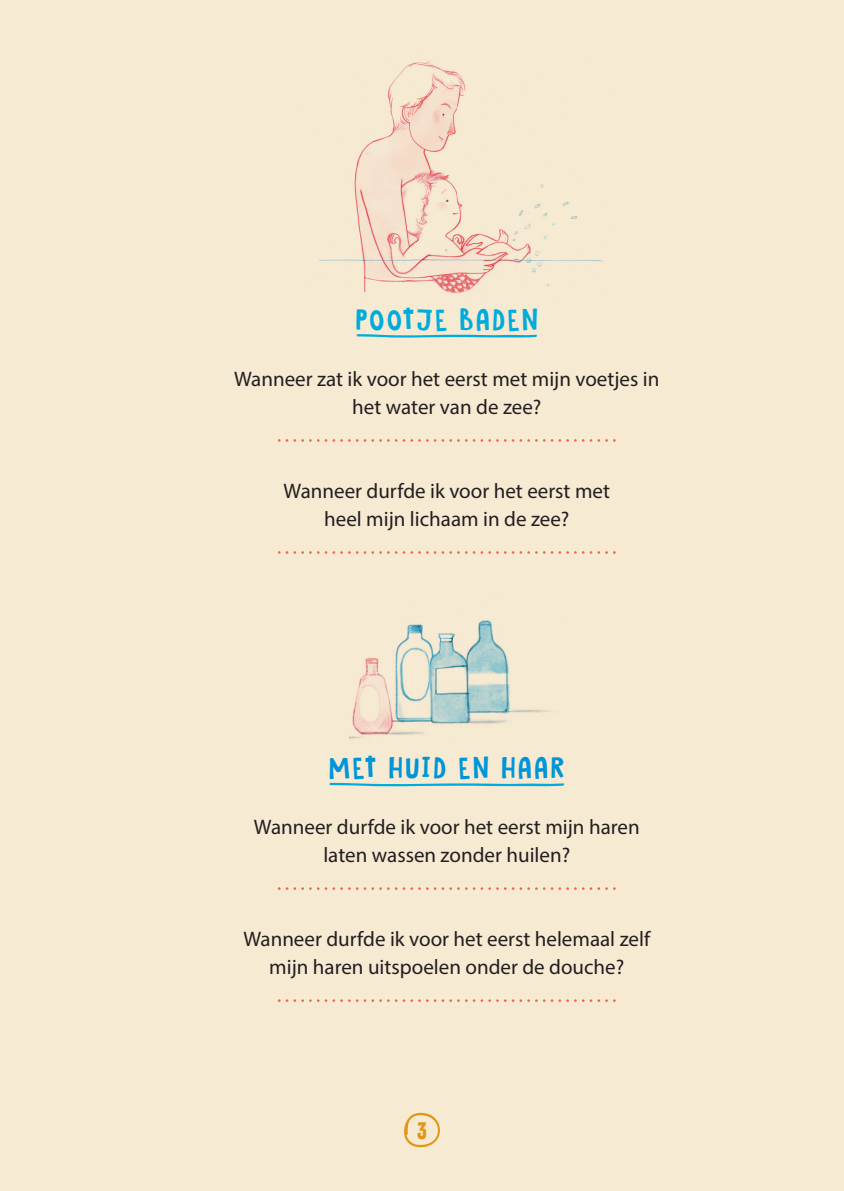
<style>
.page{position:relative;width:844px;height:1191px;background:#fff}
.page>*{position:absolute;margin:0;border:0;box-sizing:border-box;transform-origin:0 0}
.t1{font:26.25px "Hobgoblin";letter-spacing:.1em;color:#0095d9}
.t2{font:26.25px "Hobgoblin";letter-spacing:.1em;color:#00acdd}
.t3{font:21px/28px "Myriad Pro";color:#231f20;text-align:center}
.t4{font:700 21px "Rakesly Rg";color:#e29616}
</style>
<div class="page">
<div style="left:0;top:0;width:843px;height:1191px;background:#f7ead3"></div>
<svg style="left:356px;top:334px;width:181px;height:4px"></svg>
<svg style="left:329px;top:783px;width:235px;height:3px"></svg>
<img style="left:319px;top:61px;width:284px;height:235px">
<img style="left:349px;top:620px;width:201px;height:119px">
<svg style="left:278px;top:439px;width:337px;height:3px"></svg>
<svg style="left:278px;top:551px;width:337px;height:3px"></svg>
<svg style="left:278px;top:887px;width:337px;height:3px"></svg>
<svg style="left:278px;top:999px;width:337px;height:3px"></svg>
<svg style="left:404px;top:1112px;width:36px;height:36px"></svg>
<p class="t2" style="left:355px;top:301px;width:184px">POOTJE BADEN</p>
<p class="t3" style="left:234px;top:364px;width:426px">Wanneer zat ik voor het eerst met mijn voetjes in het water van de zee?</p>
<p class="t3" style="left:283px;top:476px;width:328px">Wanneer durfde ik voor het eerst met heel mijn lichaam in de zee?</p>
<p class="t1" style="left:329px;top:749px;width:236px">MET HUID EN HAAR</p>
<p class="t3" style="left:254px;top:812px;width:387px">Wanneer durfde ik voor het eerst mijn haren laten wassen zonder huilen?</p>
<p class="t3" style="left:243px;top:924px;width:408px">Wanneer durfde ik voor het eerst helemaal zelf mijn haren uitspoelen onder de douche?</p>
<p class="t4" style="left:417px;top:1117px;width:11px">3</p>
</div>
